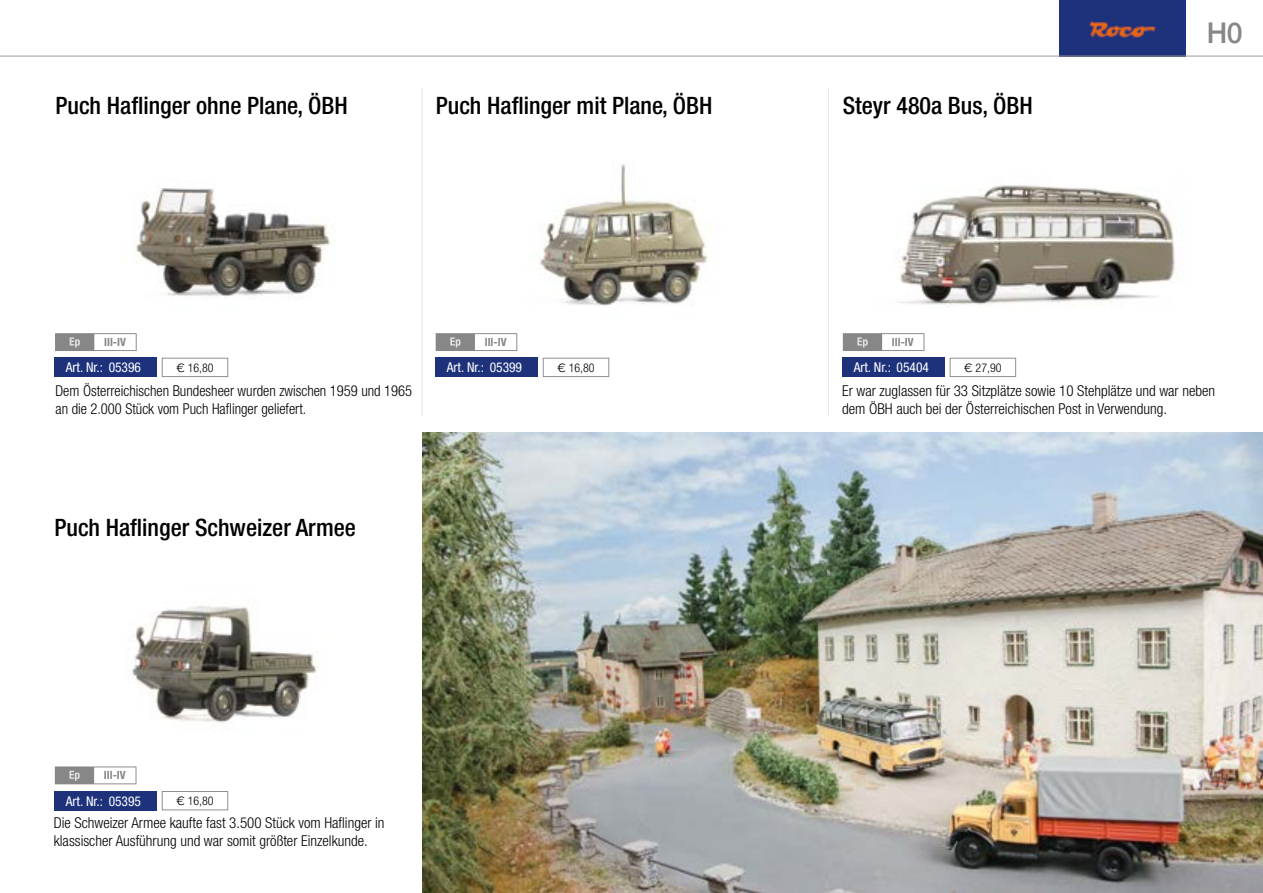
<style>
.page{position:relative;width:1263px;height:893px;background:#fff}
.page>*{position:absolute;margin:0;border:0;box-sizing:border-box;transform-origin:0 0}
.t1{font:500 28.5px "Helvetica Neue";color:#878787}
.t2{font:500 condensed 24px "Helvetica Neue LT Std";color:#000}
.t3{font:300 condensed 15px/18px "Helvetica Neue LT Std";color:#000}
.t4{font:condensed 13.5px "Helvetica Neue LT Std";color:#fff}
.t5{font:300 condensed 12px "Helvetica Neue LT Std";color:#000}
.t6{font:700 condensed 11.4px "Helvetica Neue LT Std";color:#878787}
.s1{font-family:"Helvetica Neue LT Pro";font-stretch:expanded}
</style>
<div class="page">
<img style="left:1060px;top:0;width:125px;height:56px">
<hr style="left:0;top:56px;width:1263px;height:1px;background:#9b9b9a">
<img style="left:136px;top:187px;width:198px;height:111px">
<img style="left:539px;top:164px;width:169px;height:142px">
<img style="left:897px;top:185px;width:278px;height:122px">
<img style="left:128px;top:605px;width:189px;height:118px">
<div style="left:162px;top:358px;width:66px;height:19px;background:#fff;border:1px solid #8f9090"></div>
<div style="left:55px;top:358px;width:102px;height:19px;background:#1d327b"></div>
<div style="left:543px;top:358px;width:66px;height:19px;background:#fff;border:1px solid #8f9090"></div>
<div style="left:436px;top:358px;width:102px;height:19px;background:#1d327b"></div>
<div style="left:950px;top:358px;width:66px;height:19px;background:#fff;border:1px solid #8f9090"></div>
<div style="left:843px;top:358px;width:102px;height:19px;background:#1d327b"></div>
<div style="left:162px;top:791px;width:66px;height:19px;background:#fff;border:1px solid #8f9090"></div>
<div style="left:55px;top:791px;width:102px;height:19px;background:#1d327b"></div>
<hr style="left:422px;top:88px;width:1px;height:328px;background:#e3e3e3">
<hr style="left:828px;top:88px;width:1px;height:328px;background:#e3e3e3">
<svg style="left:55px;top:333px;width:82px;height:18px"></svg>
<svg style="left:436px;top:333px;width:81px;height:18px"></svg>
<svg style="left:843px;top:333px;width:81px;height:18px"></svg>
<svg style="left:55px;top:766px;width:81px;height:18px"></svg>
<img style="left:422px;top:432px;width:841px;height:461px">
<h2 class="t2" style="left:56px;top:91px;width:294px">Puch Haflinger ohne Plane, ÖBH</h2>
<h2 class="t2" style="left:436px;top:91px;width:278px">Puch Haflinger mit Plane, ÖBH</h2>
<h2 class="t2" style="left:843px;top:91px;width:192px">Steyr 480a Bus, ÖBH</h2>
<p class="t6" style="left:104px;top:335px;width:23px">III-IV</p>
<p class="t6" style="left:485px;top:335px;width:23px">III-IV</p>
<p class="t6" style="left:892px;top:335px;width:23px">III-IV</p>
<p class="t4" style="left:66px;top:360px;width:77px">Art. Nr.: 05396</p>
<p class="t5" style="left:176px;top:361px;width:39px"><span class="s1">€</span> 16,80</p>
<p class="t4" style="left:447px;top:360px;width:77px">Art. Nr.: 05399</p>
<p class="t5" style="left:557px;top:361px;width:39px"><span class="s1">€</span> 16,80</p>
<p class="t4" style="left:854px;top:360px;width:77px">Art. Nr.: 05404</p>
<p class="t5" style="left:964px;top:361px;width:39px"><span class="s1">€</span> 27,90</p>
<h1 class="t1" style="left:1207px;top:10px;width:37px">H0</h1>
<p class="t3" style="left:56px;top:382px;width:358px">Dem Österreichischen Bundesheer wurden zwischen 1959 und 1965 an die 2.000 Stück vom Puch Haflinger geliefert.</p>
<p class="t3" style="left:842px;top:382px;width:374px">Er war zuglassen für 33 Sitzplätze sowie 10 Stehplätze und war neben dem ÖBH auch bei der Österreichischen Post in Verwendung.</p>
<h2 class="t2" style="left:54px;top:513px;width:303px">Puch Haflinger Schweizer Armee</h2>
<p class="t6" style="left:104px;top:768px;width:23px">III-IV</p>
<p class="t4" style="left:66px;top:793px;width:77px">Art. Nr.: 05395</p>
<p class="t5" style="left:176px;top:794px;width:39px"><span class="s1">€</span> 16,80</p>
<p class="t3" style="left:54px;top:814px;width:332px">Die Schweizer Armee kaufte fast 3.500 Stück vom Haflinger in klassischer Ausführung und war somit größter Einzelkunde.</p>
</div>
